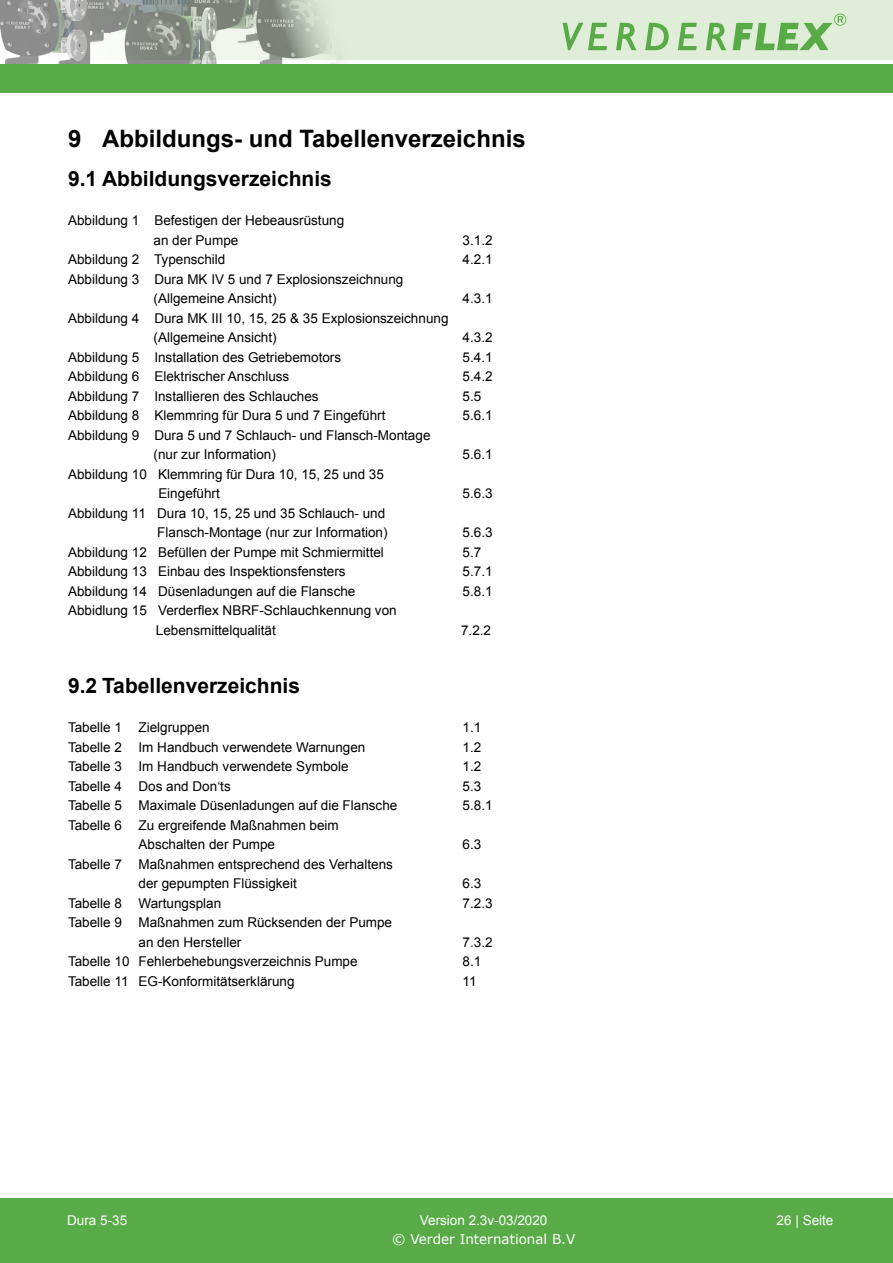
<style>
.page{position:relative;width:893px;height:1263px;background:#fff}
.page>*{position:absolute;margin:0;border:0;box-sizing:border-box;transform-origin:0 0}
.t1{font:700 24px "Arial";color:#000}
.t2{font:700 21px "Arial";color:#000}
.t3{font:13.5px/19.5px "Arial";color:#000}
.t4{font:13.5px "Arial";color:#fff}
.t5{font:13.5px "Verdana";color:#fff}
</style>
<div class="page">
<div style="left:0;top:1198px;width:893px;height:65px;background:#58ab47"></div>
<div style="left:36px;top:0;width:857px;height:59px;background:#e0edd9"></div>
<div style="left:0;top:64px;width:893px;height:29px;background:#58ab47"></div>
<svg style="left:0;top:0;width:697px;height:64px"></svg>
<svg style="left:706px;top:23px;width:20px;height:27px"></svg>
<svg style="left:733px;top:14px;width:113px;height:36px"></svg>
<h1 class="t1" style="left:68px;top:123px;width:459px">9 Abbildungs- und Tabellenverzeichnis</h1>
<h2 class="t2" style="left:68px;top:165px;width:265px">9.1 Abbildungsverzeichnis</h2>
<p class="t3" style="left:154px;top:211px;width:192px;text-indent:-86px">Abbildung 1 Befestigen der Hebeausrüstung an der Pumpe</p>
<p class="t3" style="left:463px;top:230px;width:32px">3.1.2</p>
<p class="t3" style="left:68px;top:250px;width:159px">Abbildung 2 Typenschild</p>
<p class="t3" style="left:463px;top:250px;width:32px">4.2.1</p>
<p class="t3" style="left:154px;top:269px;width:251px;text-indent:-86px">Abbildung 3 Dura MK IV 5 und 7 Explosionszeichnung (Allgemeine Ansicht)</p>
<p class="t3" style="left:463px;top:289px;width:32px">4.3.1</p>
<p class="t3" style="left:154px;top:308px;width:296px;text-indent:-86px">Abbildung 4 Dura MK III 10, 15, 25 &amp; 35 Explosionszeichnung (Allgemeine Ansicht)</p>
<p class="t3" style="left:463px;top:328px;width:32px">4.3.2</p>
<p class="t3" style="left:68px;top:347px;width:275px">Abbildung 5 Installation des Getriebemotors</p>
<p class="t3" style="left:463px;top:347px;width:32px">5.4.1</p>
<p class="t3" style="left:68px;top:367px;width:223px">Abbildung 6 Elektrischer Anschluss</p>
<p class="t3" style="left:463px;top:367px;width:32px">5.4.2</p>
<p class="t3" style="left:68px;top:386px;width:252px">Abbildung 7 Installieren des Schlauches</p>
<p class="t3" style="left:463px;top:386px;width:20px">5.5</p>
<p class="t3" style="left:68px;top:406px;width:319px">Abbildung 8 Klemmring für Dura 5 und 7 Eingeführt</p>
<p class="t3" style="left:463px;top:406px;width:32px">5.6.1</p>
<p class="t3" style="left:154px;top:425px;width:278px;text-indent:-86px">Abbildung 9 Dura 5 und 7 Schlauch- und Flansch-Montage (nur zur Information)</p>
<p class="t3" style="left:463px;top:445px;width:32px">5.6.1</p>
<p class="t3" style="left:158px;top:464px;width:227px;text-indent:-90px">Abbildung 10 Klemmring für Dura 10, 15, 25 und 35<br>Eingeführt</p>
<p class="t3" style="left:68px;top:503px;width:321px;text-align:right">Abbildung 11 Dura 10, 15, 25 und 35 Schlauch- und<br>Flansch-Montage (nur zur Information)</p>
<p class="t3" style="left:463px;top:484px;width:32px">5.6.3</p>
<p class="t3" style="left:463px;top:523px;width:32px">5.6.3</p>
<p class="t3" style="left:68px;top:542px;width:317px">Abbildung 12 Befüllen der Pumpe mit Schmiermittel</p>
<p class="t3" style="left:463px;top:542px;width:20px">5.7</p>
<p class="t3" style="left:68px;top:562px;width:279px">Abbildung 13 Einbau des Inspektionsfensters</p>
<p class="t3" style="left:463px;top:562px;width:32px">5.7.1</p>
<p class="t3" style="left:68px;top:581px;width:289px">Abbildung 14 Düsenladungen auf die Flansche</p>
<p class="t3" style="left:463px;top:581px;width:32px">5.8.1</p>
<p class="t3" style="left:156px;top:601px;width:242px;text-indent:-88px">Abbidlung 15 Verderflex NBRF-Schlauchkennung von<br>Lebensmittelqualität</p>
<p class="t3" style="left:461px;top:620px;width:32px">7.2.2</p>
<h2 class="t2" style="left:68px;top:672px;width:234px">9.2 Tabellenverzeichnis</h2>
<p class="t3" style="left:68px;top:718px;width:143px">Tabelle 1 Zielgruppen</p>
<p class="t3" style="left:463px;top:718px;width:20px">1.1</p>
<p class="t3" style="left:68px;top:737px;width:299px">Tabelle 2 Im Handbuch verwendete Warnungen</p>
<p class="t3" style="left:463px;top:737px;width:20px">1.2</p>
<p class="t3" style="left:68px;top:757px;width:282px">Tabelle 3 Im Handbuch verwendete Symbole</p>
<p class="t3" style="left:463px;top:757px;width:20px">1.2</p>
<p class="t3" style="left:68px;top:776px;width:164px">Tabelle 4 Dos and Don‘ts</p>
<p class="t3" style="left:463px;top:776px;width:20px">5.3</p>
<p class="t3" style="left:68px;top:796px;width:331px">Tabelle 5 Maximale Düsenladungen auf die Flansche</p>
<p class="t3" style="left:463px;top:796px;width:32px">5.8.1</p>
<p class="t3" style="left:68px;top:815px;width:272px;text-align:center">Tabelle 6 Zu ergreifende Maßnahmen beim<br>Abschalten der Pumpe</p>
<p class="t3" style="left:463px;top:835px;width:20px">6.3</p>
<p class="t3" style="left:139px;top:854px;width:256px;text-indent:-70px">Tabelle 7 Maßnahmen entsprechend des Verhaltens der gepumpten Flüssigkeit</p>
<p class="t3" style="left:463px;top:874px;width:20px">6.3</p>
<p class="t3" style="left:68px;top:893px;width:155px">Tabelle 8 Wartungsplan</p>
<p class="t3" style="left:463px;top:893px;width:32px">7.2.3</p>
<p class="t3" style="left:139px;top:913px;width:255px;text-indent:-70px">Tabelle 9 Maßnahmen zum Rücksenden der Pumpe an den Hersteller</p>
<p class="t3" style="left:463px;top:932px;width:32px">7.3.2</p>
<p class="t3" style="left:68px;top:952px;width:291px">Tabelle 10 Fehlerbehebungsverzeichnis Pumpe</p>
<p class="t3" style="left:463px;top:952px;width:20px">8.1</p>
<p class="t3" style="left:68px;top:971px;width:228px">Tabelle 11 EG-Konformitätserklärung</p>
<p class="t3" style="left:463px;top:971px;width:16px">11</p>
<p class="t4" style="left:67px;top:1211px;width:62px">Dura 5-35</p>
<p class="t4" style="left:420px;top:1211px;width:129px">Version 2.3v-03/2020</p>
<p class="t4" style="left:777px;top:1211px;width:58px">26 | Seite</p>
<p class="t5" style="left:392px;top:1230px;width:185px">© Verder International B.V</p>
</div>
